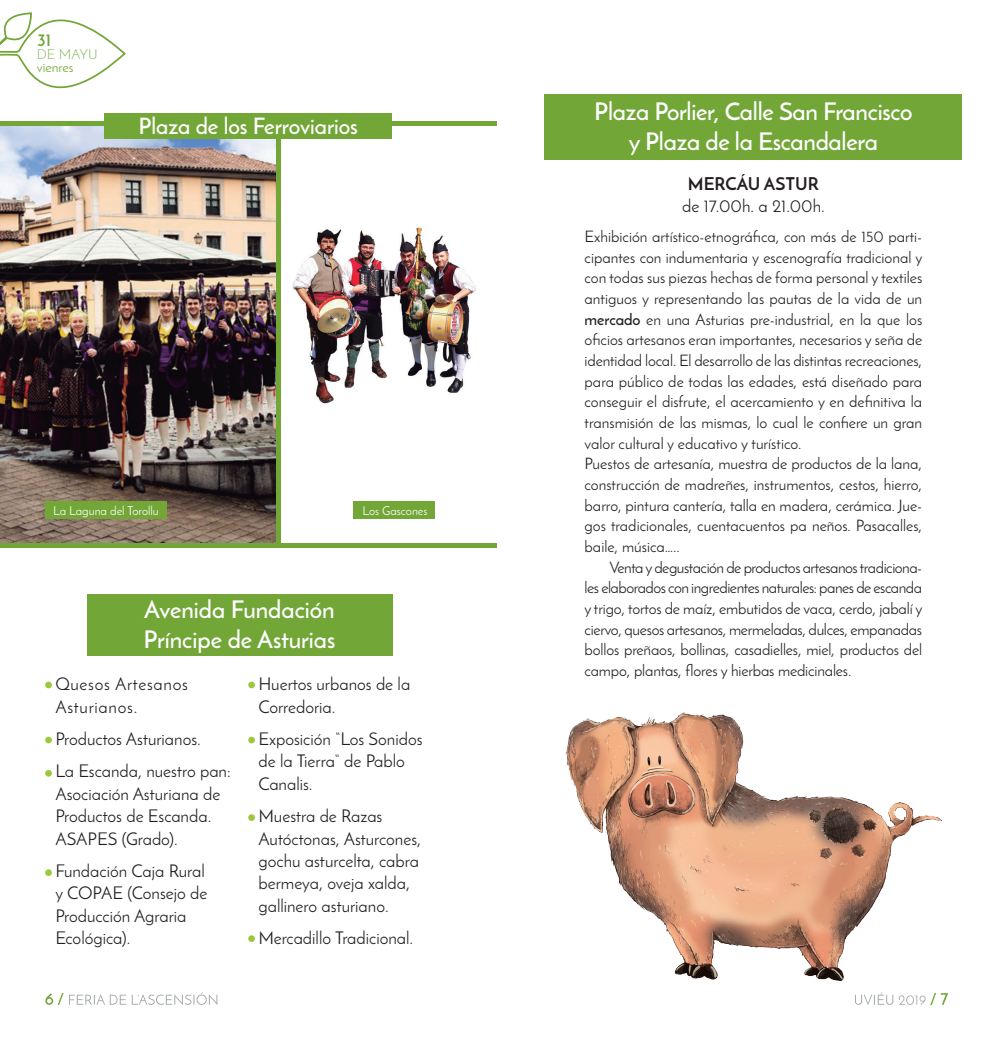
<style>
.page{position:relative;width:993px;height:1042px;background:#fff}
.page>*{position:absolute;margin:0;border:0;box-sizing:border-box;transform-origin:0 0}
.TITULARES{font:600 24.5px/29.4px "Josefin Sans";letter-spacing:-.01em;color:#fff}
.TITULARES-2{font:600 22.75px "Josefin Sans";color:#fff}
.Texto_general_izq{font:17.5px/22.4px "Josefin Sans";color:#231f20}
.Texto_general_izq-2{font:17.5px/22.4px "Josefin Sans";letter-spacing:.04em;color:#231f20}
.Texto_general_izq-3{font:700 17.5px "Josefin Sans";color:#231f20}
.TITULARES-3{font:700 17.5px "Josefin Sans";color:#72a637}
.Texto_general_justif{font:15.75px/20.7px "Josefin Sans";color:#231f20;text-align:justify}
.TITULARES-4{font:14px "Josefin Sans";color:#72a637}
.TITULARES-5{font:300 14px "Josefin Sans";color:#72a637}
.Texto_general_izq-4{font:12.25px "Josefin Sans";color:#fff}
.s1{font-weight:600}
</style>
<div class="page">
<svg style="left:45px;top:992px;width:172px;height:13px"></svg>
<div style="left:87px;top:594px;width:305px;height:61px;background:#72a637"></div>
<div style="left:45px;top:681px;width:7px;height:7px;background:#9cc93b;border-radius:50%"></div>
<div style="left:45px;top:737px;width:7px;height:6px;background:#9cc93b;border-radius:50%"></div>
<div style="left:45px;top:770px;width:7px;height:6px;background:#9cc93b;border-radius:50%"></div>
<div style="left:45px;top:869px;width:7px;height:7px;background:#9cc93b;border-radius:50%"></div>
<div style="left:248px;top:681px;width:7px;height:7px;background:#9cc93b;border-radius:50%"></div>
<div style="left:248px;top:737px;width:7px;height:6px;background:#9cc93b;border-radius:50%"></div>
<div style="left:248px;top:814px;width:7px;height:7px;background:#9cc93b;border-radius:50%"></div>
<div style="left:248px;top:935px;width:7px;height:7px;background:#9cc93b;border-radius:50%"></div>
<img style="left:0;top:126px;width:276px;height:417px">
<img style="left:292px;top:227px;width:185px;height:177px">
<svg style="left:0;top:12px;width:126px;height:77px"></svg>
<div style="left:104px;top:113px;width:288px;height:26px;background:#72a637"></div>
<div style="left:0;top:121px;width:104px;height:5px;background:#72a637"></div>
<hr style="left:0;top:543px;width:496px;height:4px;background:#72a637">
<hr style="left:276px;top:139px;width:4px;height:404px;background:#72a637">
<div style="left:392px;top:121px;width:104px;height:5px;background:#72a637"></div>
<div style="left:45px;top:502px;width:122px;height:17px;background:#72a637"></div>
<div style="left:352px;top:502px;width:82px;height:17px;background:#72a637"></div>
<svg style="left:855px;top:992px;width:92px;height:13px"></svg>
<div style="left:544px;top:94px;width:417px;height:66px;background:#72a637"></div>
<img style="left:565px;top:712px;width:376px;height:269px">
<p class="TITULARES-3" style="left:38px;top:29px;width:15px">31</p>
<p class="TITULARES-5" style="left:37px;top:46px;width:62px">DE MAYU</p>
<p class="TITULARES-4" style="left:37px;top:58px;width:38px">vienres</p>
<p class="TITULARES-2" style="left:138px;top:112px;width:221px">Plaza de los Ferroviarios</p>
<p class="Texto_general_izq-4" style="left:53px;top:503px;width:107px">La Laguna del Torollu</p>
<p class="Texto_general_izq-4" style="left:362px;top:503px;width:67px">Los Gascones</p>
<p class="TITULARES" style="left:143px;top:595px;width:193px">Avenida Fundación<br>Príncipe de Asturias</p>
<p class="Texto_general_izq-2" style="left:55px;top:673px;width:134px">Quesos Artesanos<br>Asturianos.</p>
<p class="Texto_general_izq" style="left:55px;top:727px;width:147px">Productos Asturianos.</p>
<p class="Texto_general_izq" style="left:55px;top:760px;width:177px">La Escanda, nuestro pan:<br>Asociación Asturiana de<br>Productos de Escanda.<br>ASAPES (Grado).</p>
<p class="Texto_general_izq" style="left:55px;top:859px;width:153px">Fundación Caja Rural y COPAE (Consejo de<br>Producción Agraria<br>Ecológica).</p>
<p class="Texto_general_izq" style="left:258px;top:673px;width:153px">Huertos urbanos de la<br>Corredoria.</p>
<p class="Texto_general_izq" style="left:258px;top:727px;width:165px">Exposición “Los Sonidos de la Tierra“ de Pablo<br>Canalis.</p>
<p class="Texto_general_izq" style="left:258px;top:805px;width:164px">Muestra de Razas<br>Autóctonas, Asturcones, gochu asturcelta, cabra bermeya, oveja xalda, gallinero asturiano.</p>
<p class="Texto_general_izq" style="left:258px;top:926px;width:156px">Mercadillo Tradicional.</p>
<p class="TITULARES" style="left:594px;top:97px;width:319px;text-align:center">Plaza Porlier, Calle San Francisco y Plaza de la Escandalera</p>
<p class="Texto_general_izq-3" style="left:687px;top:173px;width:132px">MERCÁU ASTUR</p>
<p class="Texto_general_izq" style="left:681px;top:195px;width:144px">de 17.00h. a 21.00h.</p>
<p class="Texto_general_justif" style="left:584px;top:226px;width:339px">Exhibición artístico-etnográfica, con más de 150 parti&shy;cipantes con indumentaria y escenografía tradicional y con todas sus piezas hechas de forma personal y textiles antiguos y representando las pautas de la vida de un <span class="s1">mercado</span> en una Asturias pre-industrial, en la que los oficios artesanos eran importantes, necesarios y seña de identidad local. El desarrollo de las distintas recreaciones, para público de todas las edades, está diseñado para conseguir el disfrute, el acercamiento y en definitiva la transmisión de las mismas, lo cual le confiere un gran valor cultural y educativo y turístico.</p>
<p class="Texto_general_justif" style="left:584px;top:453px;width:339px">Puestos de artesanía, muestra de productos de la lana, construcción de madreñes, instrumentos, cestos, hierro, barro, pintura cantería, talla en madera, cerámica. Jue&shy;gos tradicionales, cuentacuentos pa neños. Pasacalles, baile, música…..</p>
<p class="Texto_general_justif" style="left:584px;top:556px;width:339px;text-indent:25px">Venta y degustación de productos artesanos tradiciona&shy;les elaborados con ingredientes naturales: panes de escanda y trigo, tortos de maíz, embutidos de vaca, cerdo, jabalí y ciervo, quesos artesanos, mermeladas, dulces, empanadas bollos preñaos, bollinas, casadielles, miel, productos del campo, plantas, flores y hierbas medicinales.</p>
</div>
